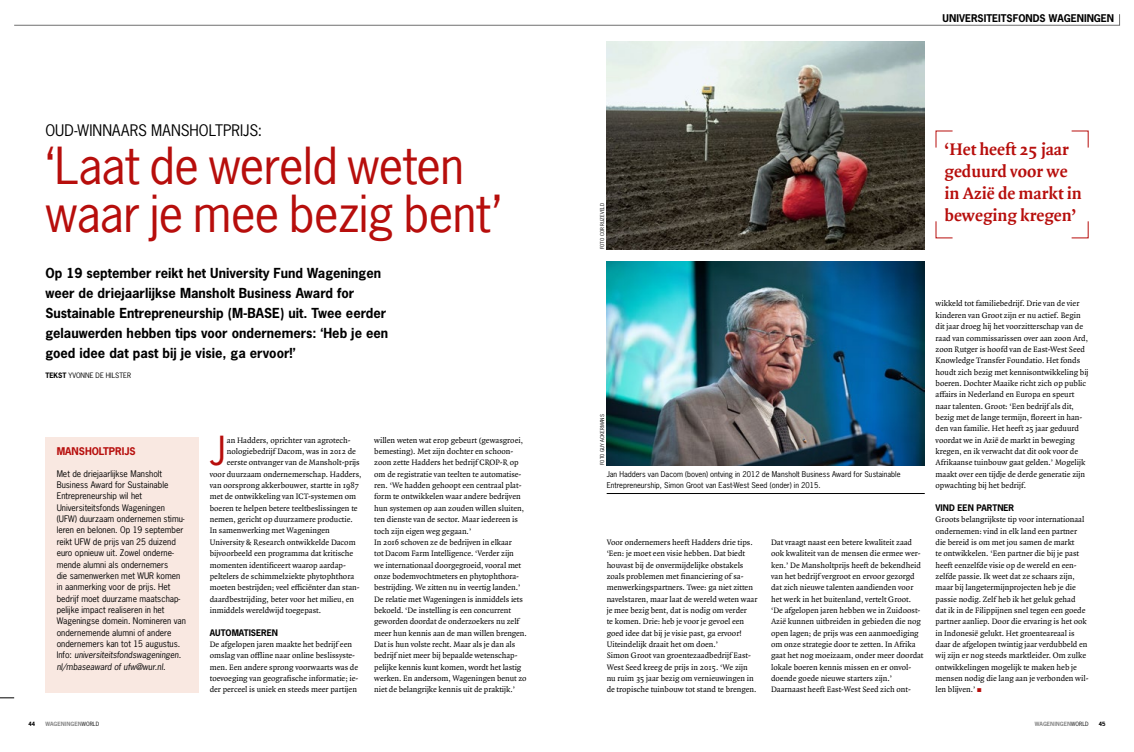
<style>
.page{position:relative;width:1134px;height:752px;background:#fff}
.page>*{position:absolute;margin:0;border:0;box-sizing:border-box;transform-origin:0 0}
.t1{font:48px/48px "News Gothic Std";letter-spacing:-.01em;color:#b70e0c}
.t2{font:37.6px "News Gothic Std";color:#b70e0c}
.t3{font:700 18px/22px "Quadraat OT";color:#b70e0c}
.t4{font:15px "News Gothic Std";letter-spacing:.005em;color:#000}
.t5{font:700 13px/20px "News Gothic Std";color:#000}
.t6{font:700 10px "News Gothic Std";color:#000}
.t7{font:700 10px "News Gothic Std";color:#b70e0c}
.t8{font:8.5px/11.3px "Quadraat OT";color:#000}
.t9{font:8.5px/11.3px "News Gothic Std";color:#000}
.t10{font:700 8.5px "News Gothic Std";color:#000}
.t11{font:7.5px/11.3px "News Gothic Std";color:#000}
.t12{font:7px "News Gothic Std";color:#000}
.t13{font:700 5.5px "News Gothic Std";letter-spacing:.01em;color:#878787}
.t14{font:700 5.5px "News Gothic Std";color:#000}
.t15{font:5px "News Gothic Std";color:#000}
.s1{font-weight:700}
.s2{font-style:italic}
.s3{font-weight:400;color:#000}
</style>
<div class="page">
<svg style="left:0;top:697px;width:14px;height:1px"></svg>
<div style="left:45px;top:437px;width:153px;height:255px;background:#f9e8e1"></div>
<svg style="left:935px;top:130px;width:18px;height:18px"></svg>
<svg style="left:935px;top:221px;width:18px;height:18px"></svg>
<svg style="left:1071px;top:130px;width:18px;height:18px"></svg>
<svg style="left:1071px;top:221px;width:18px;height:18px"></svg>
<img style="left:607px;top:261px;width:317px;height:204px">
<img style="left:607px;top:41px;width:317px;height:208px">
<hr style="left:607px;top:493px;width:318px;height:1px;background:#000">
<svg style="left:14px;top:14px;width:1106px;height:12px"></svg>
<h3 class="t4" style="left:45px;top:121px;width:218px">OUD-WINNAARS MANSHOLTPRIJS:</h3>
<h1 class="t1" style="left:45px;top:141px;width:458px">‘Laat de wereld weten waar je mee bezig bent’</h1>
<p class="t5" style="left:45px;top:262px;width:344px">Op 19 september reikt het University Fund Wageningen weer de driejaarlijkse Mansholt Business Award for Sustainable Entrepreneurship (M-BASE) uit. Twee eerder gelauwerden hebben tips voor ondernemers: ‘Heb je een goed idee dat past bij je visie, ga ervoor!’</p>
<p class="t12" style="left:45px;top:370px;width:87px"><span class="s1">TEKST</span> YVONNE DE HILSTER</p>
<p class="t7" style="left:57px;top:444px;width:80px">MANSHOLTPRIJS</p>
<p class="t9" style="left:57px;top:467px;width:131px">Met de driejaarlijkse Mansholt<br>Business Award for Sustainable<br>Entrepreneurship wil het<br>Universiteitsfonds Wageningen (UFW) duurzaam ondernemen stimu&shy;leren en belonen. Op 19 september reikt UFW de prijs van 25 duizend euro opnieuw uit. Zowel onderne&shy;mende alumni als ondernemers<br>die samenwerken met WUR komen in aanmerking voor de prijs. Het bedrijf moet duurzame maatschap&shy;pelijke impact realiseren in het<br>Wageningse domein. Nomineren van ondernemende alumni of andere ondernemers kan tot 15 augustus.<br>Info: <span class="s2">universiteitsfondswageningen. nl/mbaseaward of ufw@wur.nl.</span></p>
<h2 class="t2" style="left:210px;top:427px;width:17px">J</h2>
<p class="t8" style="left:227px;top:434px;width:125px">an Hadders, oprichter van agrotech-</p>
<p class="t8" style="left:227px;top:445px;width:130px">nologiebedrijf Dacom, was in 2012 de</p>
<p class="t8" style="left:227px;top:457px;width:134px">eerste ontvanger van de Mansholt-prijs</p>
<p class="t8" style="left:210px;top:468px;width:153px">voor duurzaam ondernemerschap. Hadders,</p>
<p class="t8" style="left:210px;top:479px;width:151px">van oorsprong akkerbouwer, startte in 1987</p>
<p class="t8" style="left:210px;top:491px;width:148px">met de ontwikkeling van ICT-systemen om</p>
<p class="t8" style="left:210px;top:502px;width:149px">boeren te helpen betere teeltbeslissingen te</p>
<p class="t8" style="left:210px;top:513px;width:145px">nemen, gericht op duurzamere productie.</p>
<p class="t8" style="left:210px;top:525px;width:122px">In samenwerking met Wageningen</p>
<p class="t8" style="left:210px;top:536px;width:147px">University &amp; Research ontwikkelde Dacom</p>
<p class="t8" style="left:210px;top:547px;width:145px">bijvoorbeeld een programma dat kritische</p>
<p class="t8" style="left:210px;top:559px;width:138px">momenten identificeert waarop aardap-</p>
<p class="t8" style="left:210px;top:570px;width:146px">peltelers de schimmelziekte phytophthora</p>
<p class="t8" style="left:210px;top:581px;width:151px">moeten bestrijden; veel efficiënter dan stan-</p>
<p class="t8" style="left:210px;top:593px;width:146px">daardbestrijding, beter voor het milieu, en</p>
<p class="t8" style="left:210px;top:604px;width:113px">inmiddels wereldwijd toegepast.</p>
<p class="t10" style="left:210px;top:626px;width:70px">AUTOMATISEREN</p>
<p class="t8" style="left:210px;top:638px;width:150px">De afgelopen jaren maakte het bedrijf een omslag van offline naar online beslissyste&shy;men. Een andere sprong voorwaarts was de toevoeging van geografische informatie; ie&shy;der perceel is uniek en steeds meer partijen</p>
<p class="t8" style="left:374px;top:434px;width:154px">willen weten wat erop gebeurt (gewasgroei, bemesting). Met zijn dochter en schoon&shy;zoon zette Hadders het bedrijf CROP-R op om de registratie van teelten te automatise&shy;ren. ‘We hadden gehoopt een centraal plat&shy;form te ontwikkelen waar andere bedrijven hun systemen op aan zouden willen sluiten, ten dienste van de sector. Maar iedereen is toch zijn eigen weg gegaan.’<br>In 2016 schoven ze de bedrijven in elkaar<br>tot Dacom Farm Intelligence. ‘Verder zijn<br>we internationaal doorgegroeid, vooral met onze bodemvochtmeters en phytophthora&shy;bestrijding. We zitten nu in veertig landen.’ De relatie met Wageningen is inmiddels iets bekoeld. ‘De instelling is een concurrent geworden doordat de onderzoekers nu zelf meer hun kennis aan de man willen brengen.<br>Dat is hun volste recht. Maar als je dan als bedrijf niet meer bij bepaalde wetenschap&shy;pelijke kennis kunt komen, wordt het lastig werken. En andersom, Wageningen benut zo niet de belangrijke kennis uit de praktijk.’</p>
<p class="t6" style="left:943px;top:11px;width:173px">UNIVERSITEITSFONDS WAGENINGEN</p>
<p class="t15" style="left:599px;top:249px;width:48px;rotate:-90deg">FOTO COR RIJZEVELD</p>
<h3 class="t3" style="left:945px;top:139px;width:139px">‘Het heeft 25 jaar geduurd voor we in Azië de markt in beweging kregen’</h3>
<p class="t15" style="left:599px;top:464px;width:52px;rotate:-90deg">FOTO GUY ACKERMANS</p>
<p class="t11" style="left:607px;top:468px;width:295px">Jan Hadders van Dacom (boven) ontving in 2012 de Mansholt Business Award for Sustainable<br>Entrepreneurship, Simon Groot van East-West Seed (onder) in 2015.</p>
<p class="t8" style="left:607px;top:536px;width:152px">Voor ondernemers heeft Hadders drie tips. ‘Een: je moet een visie hebben. Dat biedt houvast bij de onvermijdelijke obstakels zoals problemen met financiering of sa&shy;menwerkingspartners. Twee: ga niet zitten navelstaren, maar laat de wereld weten waar je mee bezig bent, dat is nodig om verder<br>te komen. Drie: heb je voor je gevoel een goed idee dat bij je visie past, ga ervoor!<br>Uiteindelijk draait het om doen.’<br>Simon Groot van groentezaadbedrijf East-West Seed kreeg de prijs in 2015. ‘We zijn nu ruim 35 jaar bezig om vernieuwingen in de tropische tuinbouw tot stand te brengen.</p>
<p class="t8" style="left:771px;top:536px;width:154px">Dat vraagt naast een betere kwaliteit zaad ook kwaliteit van de mensen die ermee wer&shy;ken.’ De Mansholtprijs heeft de bekendheid van het bedrijf vergroot en ervoor gezorgd dat zich nieuwe talenten aandienden voor het werk in het buitenland, vertelt Groot. ‘De afgelopen jaren hebben we in Zuidoost-Azië kunnen uitbreiden in gebieden die nog open lagen; de prijs was een aanmoediging om onze strategie door te zetten. In Afrika gaat het nog moeizaam, onder meer doordat lokale boeren kennis missen en er onvol&shy;doende goede nieuwe starters zijn.’ Daarnaast heeft East-West Seed zich ont-</p>
<p class="t8" style="left:935px;top:298px;width:155px">wikkeld tot familiebedrijf. Drie van de vier kinderen van Groot zijn er nu actief. Begin dit jaar droeg hij het voorzitterschap van de raad van commissarissen over aan zoon Ard, zoon Rutger is hoofd van de East-West Seed Knowledge Transfer Foundatio. Het fonds houdt zich bezig met kennisontwikkeling bij boeren. Dochter Maaike richt zich op public affairs in Nederland en Europa en speurt naar talenten. Groot: ‘Een bedrijf als dit, bezig met de lange termijn, floreert in han&shy;den van familie. Het heeft 25 jaar geduurd voordat we in Azië de markt in beweging kregen, en ik verwacht dat dit ook voor de Afrikaanse tuinbouw gaat gelden.’ Mogelijk maakt over een tijdje de derde generatie zijn opwachting bij het bedrijf.</p>
<p class="t10" style="left:935px;top:501px;width:80px">VIND EEN PARTNER</p>
<p class="t8" style="left:935px;top:513px;width:154px">Groots belangrijkste tip voor internationaal ondernemen: vind in elk land een partner die bereid is om met jou samen de markt<br>te ontwikkelen. ‘Een partner die bij je past heeft eenzelfde visie op de wereld en een&shy;zelfde passie. Ik weet dat ze schaars zijn, maar bij langetermijnprojecten heb je die passie nodig. Zelf heb ik het geluk gehad<br>dat ik in de Filippijnen snel tegen een goede partner aanliep. Door die ervaring is het ook in Indonesië gelukt. Het groenteareaal is daar de afgelopen twintig jaar verdubbeld en wij zijn er nog steeds marktleider. Om zulke ontwikkelingen mogelijk te maken heb je mensen nodig die lang aan je verbonden wil&shy;len blijven.’</p>
<p class="t14" style="left:28px;top:720px;width:8px">44</p>
<p class="t13" style="left:45px;top:720px;width:55px">WAGENINGEN<span class="s3">WORLD</span></p>
<p class="t13" style="left:1035px;top:720px;width:55px">WAGENINGEN<span class="s3">WORLD</span></p>
<p class="t14" style="left:1099px;top:720px;width:8px">45</p>
</div>
